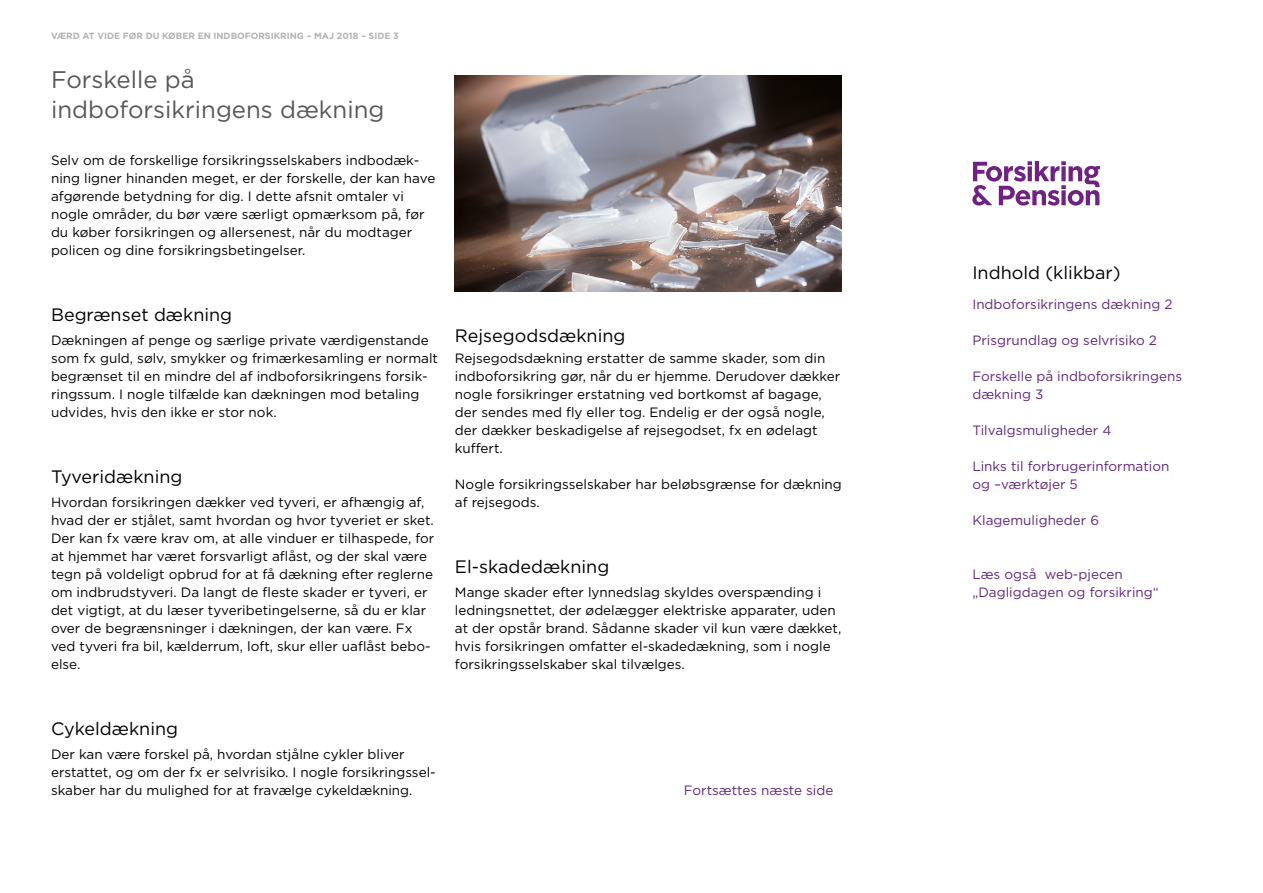
<style>
.page{position:relative;width:1263px;height:893px;background:#fff}
.page>*{position:absolute;margin:0;border:0;box-sizing:border-box;transform-origin:0 0}
.t1{font:24px/30px "Gotham";color:#575756}
.t2{font:18px "Gotham";color:#000}
.t3{font:13.5px/18px "Gotham";color:#000}
.t4{font:13.5px/18px "Gotham";color:#62257f}
.t5{font:700 9px "Gotham";color:#b3b2b2}
</style>
<div class="page">
<svg style="left:972px;top:161px;width:128px;height:45px"></svg>
<img style="left:455px;top:75px;width:387px;height:216px">
<p class="t5" style="left:51px;top:31px;width:349px">VÆRD AT VIDE FØR DU KØBER EN INDBOFORSIKRING – MAJ 2018 – SIDE 3</p>
<h1 class="t1" style="left:51px;top:65px;width:335px">Forskelle på indboforsikringens dækning</h1>
<p class="t3" style="left:51px;top:151px;width:386px">Selv om de forskellige forsikringsselskabers indbodæk&shy;ning ligner hinanden meget, er der forskelle, der kan have afgørende betydning for dig. I dette afsnit omtaler vi nogle områder, du bør være særligt opmærksom på, før du køber forsikringen og allersenest, når du modtager policen og dine forsikringsbetingelser.</p>
<h2 class="t2" style="left:51px;top:304px;width:183px">Begrænset dækning</h2>
<p class="t3" style="left:51px;top:331px;width:388px">Dækningen af penge og særlige private værdigenstande som fx guld, sølv, smykker og frimærkesamling er normalt begrænset til en mindre del af indboforsikringens forsik&shy;ringssum. I nogle tilfælde kan dækningen mod betaling udvides, hvis den ikke er stor nok.</p>
<h2 class="t2" style="left:51px;top:466px;width:133px">Tyveridækning</h2>
<p class="t3" style="left:51px;top:493px;width:385px">Hvordan forsikringen dækker ved tyveri, er afhængig af, hvad der er stjålet, samt hvordan og hvor tyveriet er sket.<br>Der kan fx være krav om, at alle vinduer er tilhaspede, for at hjemmet har været forsvarligt aflåst, og der skal være tegn på voldeligt opbrud for at få dækning efter reglerne om indbrudstyveri. Da langt de fleste skader er tyveri, er det vigtigt, at du læser tyveribetingelserne, så du er klar over de begrænsninger i dækningen, der kan være. Fx ved tyveri fra bil, kælderrum, loft, skur eller uaflåst bebo&shy;else.</p>
<h2 class="t2" style="left:455px;top:324px;width:172px">Rejsegodsdækning</h2>
<p class="t3" style="left:455px;top:349px;width:387px">Rejsegodsdækning erstatter de samme skader, som din indboforsikring gør, når du er hjemme. Derudover dækker nogle forsikringer erstatning ved bortkomst af bagage, der sendes med fly eller tog. Endelig er der også nogle, der dækker beskadigelse af rejsegodset, fx en ødelagt kuffert.</p>
<p class="t3" style="left:455px;top:475px;width:388px">Nogle forsikringsselskaber har beløbsgrænse for dækning af rejsegods.</p>
<h2 class="t2" style="left:455px;top:556px;width:156px">El-skadedækning</h2>
<p class="t3" style="left:455px;top:583px;width:388px">Mange skader efter lynnedslag skyldes overspænding i ledningsnettet, der ødelægger elektriske apparater, uden at der opstår brand. Sådanne skader vil kun være dækket, hvis forsikringen omfatter el-skadedækning, som i nogle forsikringsselskaber skal tilvælges.</p>
<h2 class="t2" style="left:51px;top:718px;width:129px">Cykeldækning</h2>
<p class="t3" style="left:51px;top:745px;width:386px">Der kan være forskel på, hvordan stjålne cykler bliver erstattet, og om der fx er selvrisiko. I nogle forsikringssel&shy;skaber har du mulighed for at fravælge cykeldækning.</p>
<p class="t4" style="left:684px;top:781px;width:151px">Fortsættes næste side</p>
<h2 class="t2" style="left:972px;top:261px;width:150px">Indhold (klikbar)</h2>
<p class="t4" style="left:972px;top:295px;width:202px">Indboforsikringens dækning 2</p>
<p class="t4" style="left:972px;top:331px;width:186px">Prisgrundlag og selvrisiko 2</p>
<p class="t4" style="left:972px;top:367px;width:211px">Forskelle på indboforsikringens dækning 3</p>
<p class="t4" style="left:972px;top:421px;width:141px">Tilvalgsmuligheder 4</p>
<p class="t4" style="left:972px;top:457px;width:198px">Links til forbrugerinformation og –værktøjer 5</p>
<p class="t4" style="left:972px;top:511px;width:128px">Klagemuligheder 6</p>
<p class="t4" style="left:972px;top:565px;width:188px">Læs også web-pjecen „Dagligdagen og forsikring“</p>
</div>
